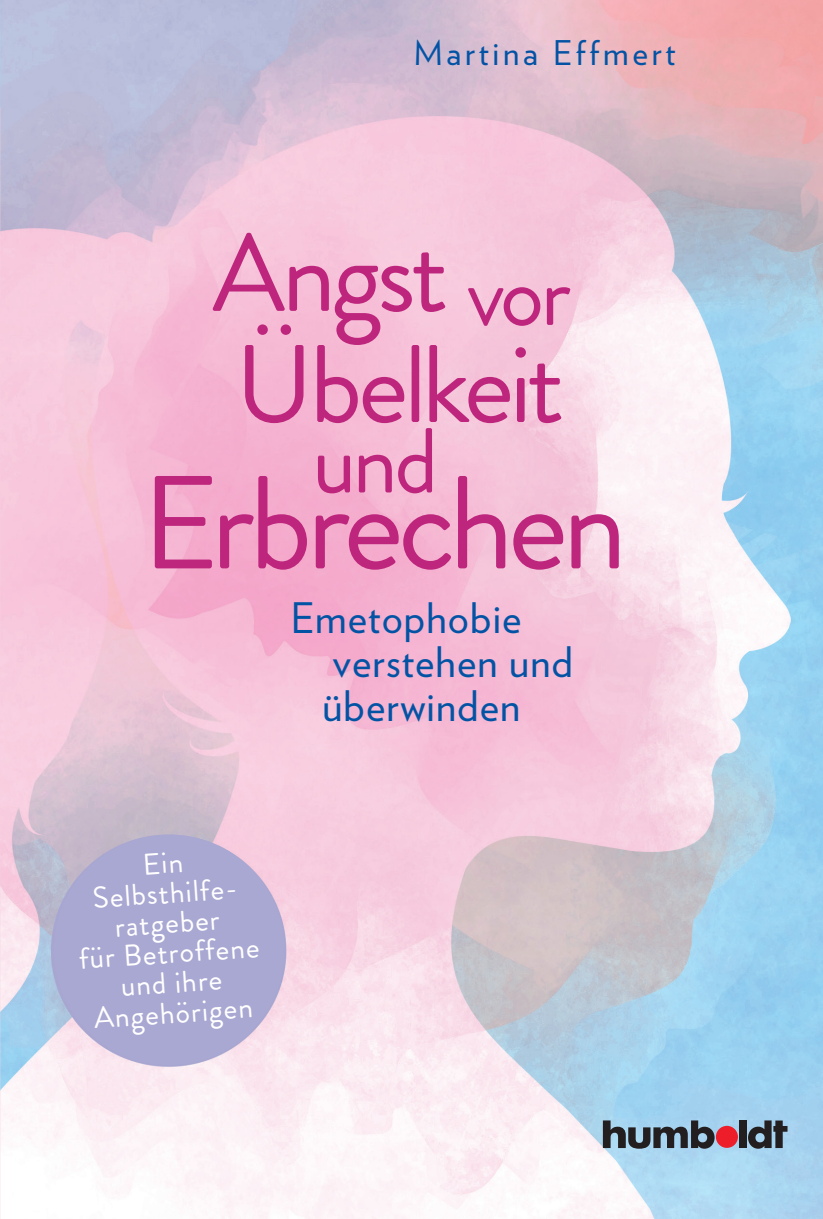
<style>
.page{position:relative;width:823px;height:1219px;background:#fff}
.page>*{position:absolute;margin:0;border:0;box-sizing:border-box;transform-origin:0 0}
.t1{font:132px "Brandon Grotesque";letter-spacing:-.045em;color:#be257d}
.t2{font:110px "Brandon Grotesque";letter-spacing:-.045em;color:#be257d}
.t3{font:92px "Brandon Grotesque";letter-spacing:-.045em;color:#be257d}
.t4{font:42px "Verlag";letter-spacing:.025em;color:#0353a5}
.t5{font:34px "Verlag";letter-spacing:.11em;color:#0353a5}
.t6{font:30px "Brandon Grotesque";color:#fff}
</style>
<div class="page">
<img style="left:0;top:0;width:822px;height:1219px">
<div style="left:54px;top:835px;width:230px;height:230px;background:#a9a8d2;border-radius:50%"></div>
<div style="left:715px;top:1126px;width:22px;height:22px;background:#ee1d2a;border-radius:50%"></div>
<svg style="left:602px;top:1120px;width:112px;height:29px;background:#627684"></svg>
<div style="left:739px;top:1120px;width:7px;height:28px;background:#231f20"></div>
<svg style="left:747px;top:1120px;width:40px;height:29px"></svg>
<p class="t5" style="left:413px;top:28px;width:263px">Martina Effmert</p>
<p class="t2" style="left:212px;top:197px;width:237px">Angst</p>
<p class="t3" style="left:466px;top:230px;width:106px">vor</p>
<p class="t2" style="left:235px;top:308px;width:331px">Übelkeit</p>
<p class="t3" style="left:312px;top:397px;width:128px">und</p>
<p class="t1" style="left:141px;top:432px;width:487px">Erbrechen</p>
<p class="t4" style="left:291px;top:586px;width:232px">Emetophobie</p>
<p class="t4" style="left:333px;top:630px;width:241px">verstehen und</p>
<p class="t4" style="left:322px;top:674px;width:199px">überwinden</p>
<p class="t6" style="left:91px;top:877px;width:149px;rotate:-4deg">Selbsthilfe-</p>
<p class="t6" style="left:113px;top:906px;width:106px;rotate:-4deg">ratgeber</p>
<p class="t6" style="left:77px;top:938px;width:182px;rotate:-4deg">für Betroffene</p>
<p class="t6" style="left:119px;top:965px;width:103px;rotate:-4deg">und ihre</p>
<p class="t6" style="left:92px;top:997px;width:161px;rotate:-4deg">Angehörigen</p>
</div>
